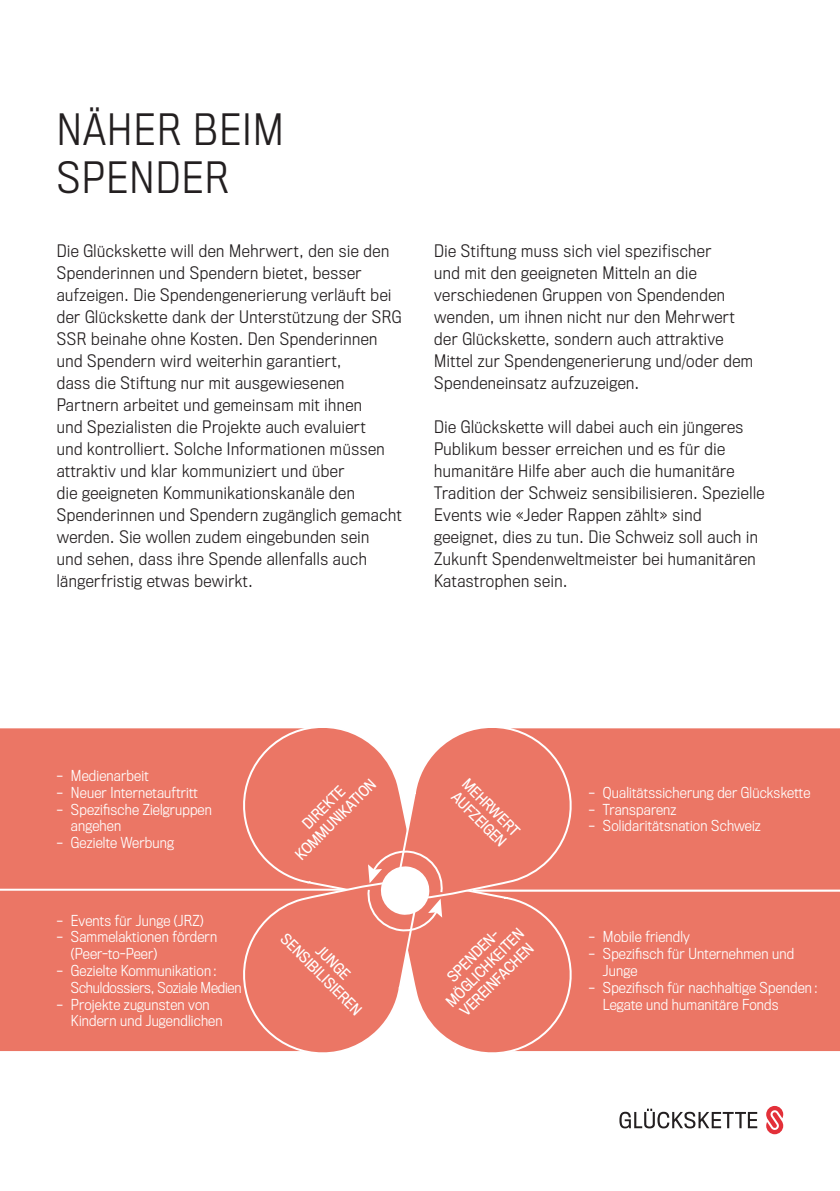
<style>
.page{position:relative;width:840px;height:1191px;background:#fff}
.page>*{position:absolute;margin:0;border:0;box-sizing:border-box;transform-origin:0 0}
.t1{font:300 40px/48px "Titling Gothic FB Narrow";letter-spacing:.035em;color:#231f20}
.t2{font:300 16px/22px "Titling Gothic FB Narrow";letter-spacing:.035em;color:#231f20}
.t3{font:300 14px/16.8px "Titling Gothic FB Narrow";letter-spacing:.015em;color:#fff}
.t4{font:14px/16.8px "Titling Gothic FB Narrow";color:#fff;text-align:center}
.t5{font:300 14px/16.8px "Titling Gothic FB Narrow";letter-spacing:-.01em;color:#fff}
</style>
<div class="page">
<div style="left:0;top:728px;width:233px;height:160px;background:#eb7665"></div>
<div style="left:0;top:890px;width:233px;height:161px;background:#eb7665"></div>
<div style="left:581px;top:728px;width:258px;height:161px;background:#eb7665"></div>
<div style="left:581px;top:891px;width:258px;height:160px;background:#eb7665"></div>
<svg style="left:233px;top:728px;width:348px;height:325px;background:#ed8677"></svg>
<hr style="left:0;top:888px;width:343px;height:2px;background:#fff">
<hr style="left:472px;top:889px;width:367px;height:2px;background:#fff">
<svg style="left:766px;top:1106px;width:16px;height:28px"></svg>
<svg style="left:619px;top:1108px;width:137px;height:20px"></svg>
<h1 class="t1" style="left:57px;top:107px;width:228px">NÄHER BEIM<br>SPENDER</h1>
<p class="t2" style="left:57px;top:240px;width:346px">Die Glückskette will den Mehrwert, den sie den Spenderinnen und Spendern bietet, besser aufzeigen. Die Spendengenerierung verläuft bei der Glückskette dank der Unterstützung der SRG SSR beinahe ohne Kosten. Den Spenderinnen und Spendern wird weiterhin garantiert,<br>dass die Stiftung nur mit ausgewiesenen Partnern arbeitet und gemeinsam mit ihnen<br>und Spezialisten die Projekte auch evaluiert<br>und kontrolliert. Solche Informationen müssen attraktiv und klar kommuniziert und über<br>die geeigneten Kommunikationskanäle den Spenderinnen und Spendern zugänglich gemacht werden. Sie wollen zudem eingebunden sein<br>und sehen, dass ihre Spende allenfalls auch längerfristig etwas bewirkt.</p>
<p class="t2" style="left:434px;top:240px;width:320px">Die Stiftung muss sich viel spezifischer<br>und mit den geeigneten Mitteln an die verschiedenen Gruppen von Spendenden wenden, um ihnen nicht nur den Mehrwert der Glückskette, sondern auch attraktive Mittel zur Spendengenerierung und/oder dem Spendeneinsatz aufzuzeigen.</p>
<p class="t2" style="left:434px;top:416px;width:331px">Die Glückskette will dabei auch ein jüngeres Publikum besser erreichen und es für die humanitäre Hilfe aber auch die humanitäre Tradition der Schweiz sensibilisieren. Spezielle Events wie «Jeder Rappen zählt» sind geeignet, dies zu tun. Die Schweiz soll auch in Zukunft Spendenweltmeister bei humanitären Katastrophen sein.</p>
<p class="t3" style="left:57px;top:767px;width:93px">– Medienarbeit</p>
<p class="t3" style="left:57px;top:784px;width:143px">– Neuer Internetauftritt</p>
<p class="t3" style="left:71px;top:801px;width:142px;text-indent:-14px">– Spezifische Zielgruppen angehen</p>
<p class="t3" style="left:57px;top:834px;width:118px">– Gezielte Werbung</p>
<p class="t3" style="left:57px;top:912px;width:148px">– Events für Junge (JRZ)</p>
<p class="t3" style="left:71px;top:929px;width:148px;text-indent:-14px">– Sammelaktionen fördern (Peer-to-Peer)</p>
<p class="t5" style="left:71px;top:962px;width:172px;text-indent:-14px">– Gezielte Kommunikation :<br>Schuldossiers, Soziale Medien</p>
<p class="t3" style="left:71px;top:996px;width:153px;text-indent:-14px">– Projekte zugunsten von<br>Kindern und Jugendlichen</p>
<p class="t4" style="left:280px;top:839px;width:108px;rotate:-45deg">DIREKTE<br>KOMMUNIKATION</p>
<p class="t4" style="left:301px;top:919px;width:108px;rotate:45deg">JUNGE<br>SENSIBILISIEREN</p>
<p class="t4" style="left:470px;top:775px;width:75px;text-align:left;rotate:45deg">MEHRWERT<br>AUFZEIGEN</p>
<p class="t4" style="left:431px;top:986px;width:104px;rotate:-45deg">SPENDEN-<br>MÖGLICHKEITEN<br>VEREINFACHEN</p>
<p class="t3" style="left:588px;top:784px;width:223px">– Qualitätssicherung der Glückskette</p>
<p class="t3" style="left:588px;top:801px;width:89px">– Transparenz</p>
<p class="t3" style="left:588px;top:818px;width:173px">– Solidaritätsnation Schweiz</p>
<p class="t3" style="left:588px;top:929px;width:103px">– Mobile friendly</p>
<p class="t3" style="left:602px;top:945px;width:193px;text-indent:-14px">– Spezifisch für Unternehmen und<br>Junge</p>
<p class="t3" style="left:602px;top:979px;width:216px;text-indent:-14px">– Spezifisch für nachhaltige Spenden :<br>Legate und humanitäre Fonds</p>
</div>
